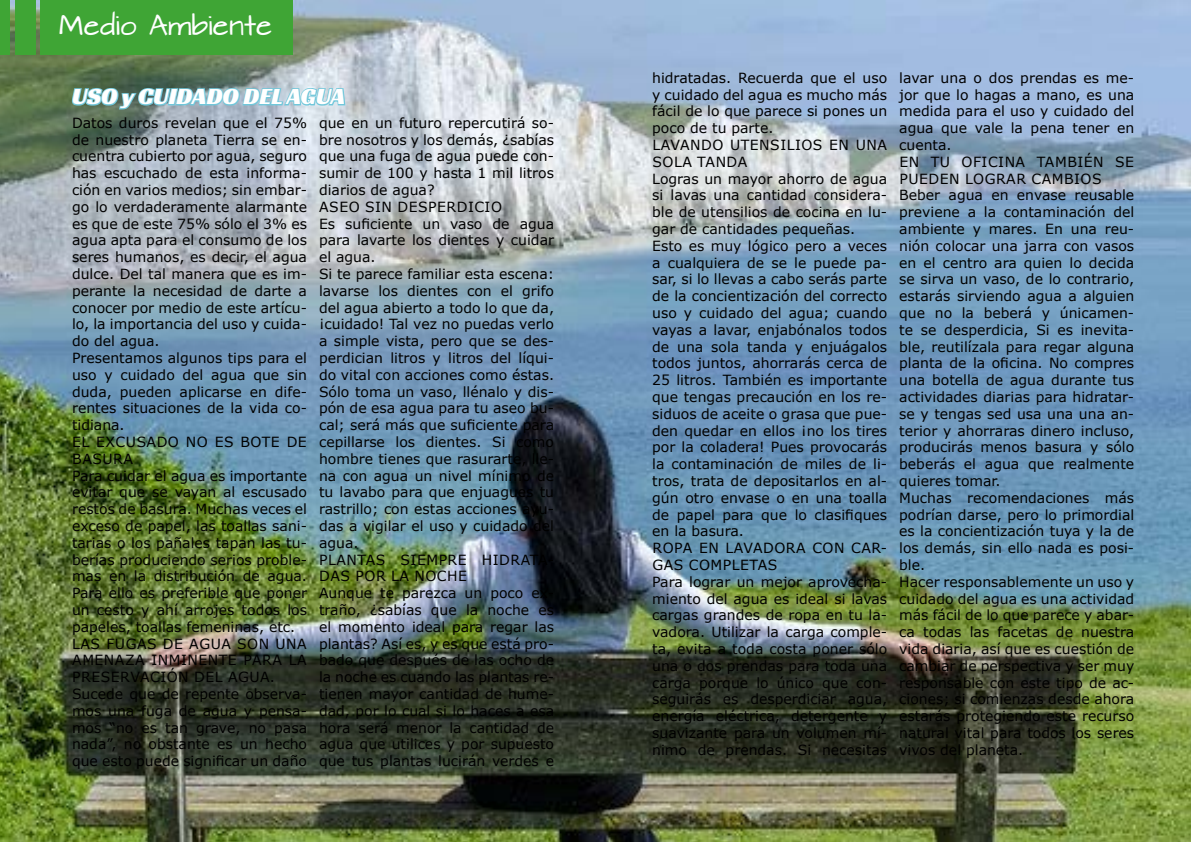
<style>
.page{position:relative;width:1191px;height:842px;background:#fff}
.page>*{position:absolute;margin:0;border:0;box-sizing:border-box;transform-origin:0 0}
.t1{font:24px "Racing Sans One";color:#fff}
.t2{font:24px "Architects Daughter";color:#fff}
.t3{font:14px/16.8px "Verdana";color:#000}
</style>
<div class="page">
<img style="left:0;top:0;width:1191px;height:842px">
<svg style="left:71px;top:87px;width:275px;height:23px;background:#83b0b7"></svg>
<div style="left:41px;top:0;width:252px;height:54px;background:#3fa535"></div>
<div style="left:15px;top:0;width:21px;height:54px;background:#3fa535"></div>
<div style="left:0;top:0;width:10px;height:54px;background:#3fa535"></div>
<h1 class="t2" style="left:59px;top:13px;width:215px">Medio Ambiente</h1>
<h1 class="t1" style="left:72px;top:81px;width:275px">USO y CUIDADO DEL AGUA</h1>
<p class="t3" style="left:72px;top:114px;width:236px">Datos duros revelan que el 75% de nuestro planeta Tierra se en&shy;cuentra cubierto por agua, seguro has escuchado de esta informa&shy;ción en varios medios; sin embar&shy;go lo verdaderamente alarmante es que de este 75% sólo el 3% es agua apta para el consumo de los seres humanos, es decir, el agua dulce. Del tal manera que es im&shy;perante la necesidad de darte a conocer por medio de este artícu&shy;lo, la importancia del uso y cuida&shy;do del agua.<br>Presentamos algunos tips para el uso y cuidado del agua que sin duda, pueden aplicarse en dife&shy;rentes situaciones de la vida co&shy;tidiana.<br>EL EXCUSADO NO ES BOTE DE<br>BASURA<br>Para cuidar el agua es importante evitar que se vayan al escusado restos de basura. Muchas veces el exceso de papel, las toallas sani&shy;tarias o los pañales tapan las tu&shy;berías produciendo serios proble&shy;mas en la distribución de agua.<br>Para ello es preferible que poner un cesto y ahí arrojes todos los papeles, toallas femeninas, etc.<br>LAS FUGAS DE AGUA SON UNA<br>AMENAZA INMINENTE PARA LA<br>PRESERVACIÓN DEL AGUA.<br>Sucede que de repente observa&shy;mos una fuga de agua y pensa&shy;mos “no es tan grave, no pasa nada”, no obstante es un hecho que esto puede significar un daño</p>
<p class="t3" style="left:319px;top:114px;width:236px">que en un futuro repercutirá so&shy;bre nosotros y los demás, ¿sabías que una fuga de agua puede con&shy;sumir de 100 y hasta 1 mil litros diarios de agua?<br>ASEO SIN DESPERDICIO<br>Es suficiente un vaso de agua para lavarte los dientes y cuidar el agua.<br>Si te parece familiar esta escena: lavarse los dientes con el grifo del agua abierto a todo lo que da, ¡cuidado! Tal vez no puedas verlo a simple vista, pero que se des&shy;perdician litros y litros del líqui&shy;do vital con acciones como éstas.<br>Sólo toma un vaso, llénalo y dis&shy;pón de esa agua para tu aseo bu&shy;cal; será más que suficiente para cepillarse los dientes. Si como hombre tienes que rasurarte, lle&shy;na con agua un nivel mínimo de tu lavabo para que enjuagues tu rastrillo; con estas acciones ayu&shy;das a vigilar el uso y cuidado del agua.<br>PLANTAS SIEMPRE HIDRATA-<br>DAS POR LA NOCHE<br>Aunque te parezca un poco ex&shy;traño, ¿sabías que la noche es el momento ideal para regar las plantas? Así es, y es que está pro&shy;bado que después de las ocho de la noche es cuando las plantas re&shy;tienen mayor cantidad de hume&shy;dad, por lo cual si lo haces a esa hora será menor la cantidad de agua que utilices y por supuesto que tus plantas lucirán verdes e</p>
<p class="t3" style="left:652px;top:69px;width:236px">hidratadas. Recuerda que el uso y cuidado del agua es mucho más fácil de lo que parece si pones un poco de tu parte.<br>LAVANDO UTENSILIOS EN UNA<br>SOLA TANDA<br>Logras un mayor ahorro de agua si lavas una cantidad considera&shy;ble de utensilios de cocina en lu&shy;gar de cantidades pequeñas.<br>Esto es muy lógico pero a veces a cualquiera de se le puede pa&shy;sar, si lo llevas a cabo serás parte de la concientización del correcto uso y cuidado del agua; cuando vayas a lavar, enjabónalos todos de una sola tanda y enjuágalos todos juntos, ahorrarás cerca de<br>25 litros. También es importante que tengas precaución en los re&shy;siduos de aceite o grasa que pue&shy;den quedar en ellos ¡no los tires por la coladera! Pues provocarás la contaminación de miles de li&shy;tros, trata de depositarlos en al&shy;gún otro envase o en una toalla de papel para que lo clasifiques en la basura.<br>ROPA EN LAVADORA CON CAR-<br>GAS COMPLETAS<br>Para lograr un mejor aprovecha&shy;miento del agua es ideal si lavas cargas grandes de ropa en tu la&shy;vadora. Utilizar la carga comple&shy;ta, evita a toda costa poner sólo una o dos prendas para toda una carga porque lo único que con&shy;seguirás es desperdiciar agua, energía eléctrica, detergente y suavizante para un volumen mí&shy;nimo de prendas. Si necesitas</p>
<p class="t3" style="left:899px;top:69px;width:236px">lavar una o dos prendas es me&shy;jor que lo hagas a mano, es una medida para el uso y cuidado del agua que vale la pena tener en cuenta.<br>EN TU OFICINA TAMBIÉN SE<br>PUEDEN LOGRAR CAMBIOS<br>Beber agua en envase reusable previene a la contaminación del ambiente y mares. En una reu&shy;nión colocar una jarra con vasos en el centro ara quien lo decida se sirva un vaso, de lo contrario, estarás sirviendo agua a alguien que no la beberá y únicamen&shy;te se desperdicia, Si es inevita&shy;ble, reutilízala para regar alguna planta de la oficina. No compres una botella de agua durante tus actividades diarias para hidratar&shy;se y tengas sed usa una una an&shy;terior y ahorraras dinero incluso, producirás menos basura y sólo beberás el agua que realmente quieres tomar.<br>Muchas recomendaciones más podrían darse, pero lo primordial es la concientización tuya y la de los demás, sin ello nada es posi&shy;ble.<br>Hacer responsablemente un uso y cuidado del agua es una actividad más fácil de lo que parece y abar&shy;ca todas las facetas de nuestra vida diaria, así que es cuestión de cambiar de perspectiva y ser muy responsable con este tipo de ac&shy;ciones; si comienzas desde ahora estarás protegiendo este recurso natural vital para todos los seres vivos del planeta.</p>
</div>
